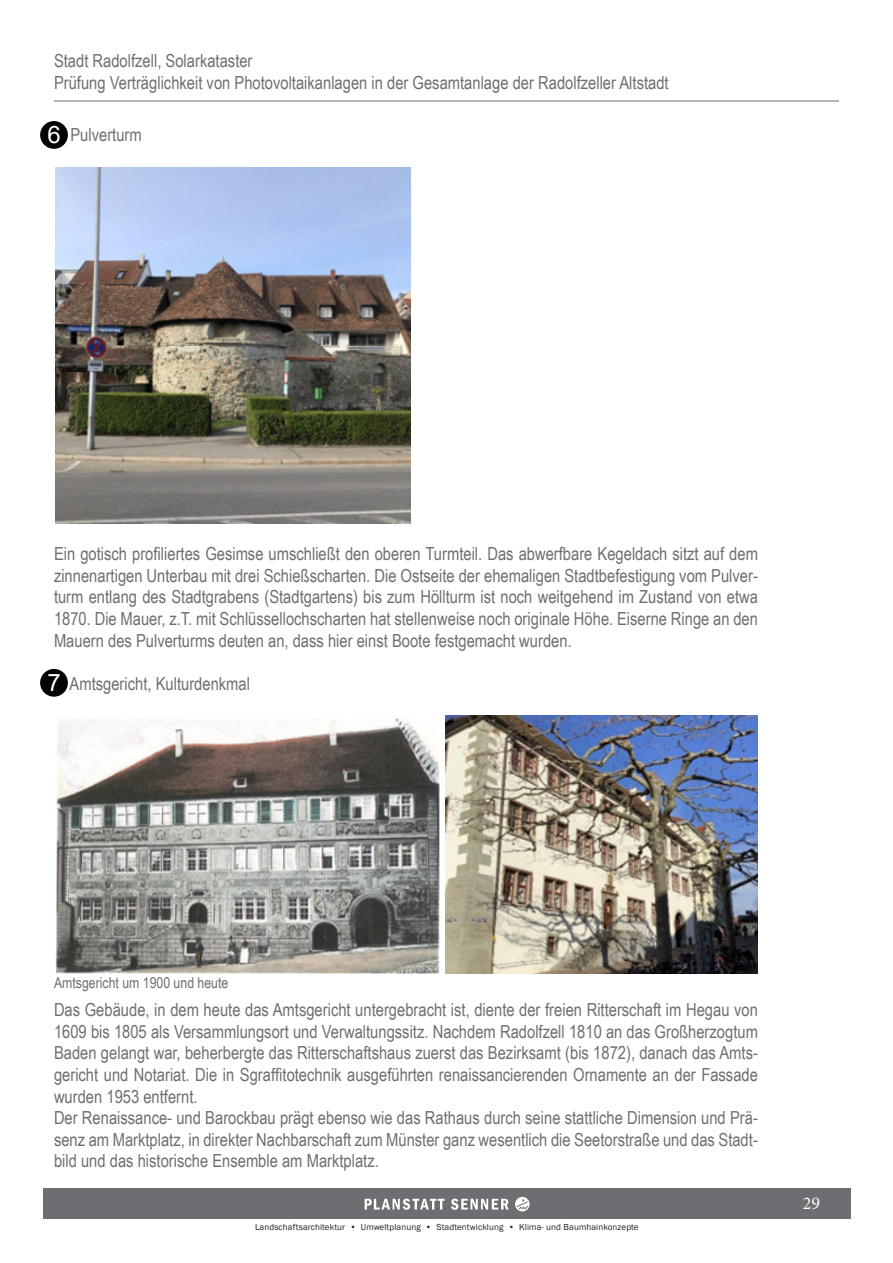
<style>
.page{position:relative;width:893px;height:1263px;background:#fff}
.page>*{position:absolute;margin:0;border:0;box-sizing:border-box;transform-origin:0 0}
.t1{font:24px "Arial";color:#fff}
.t2{font:18px/21.6px "Arial Narrow";color:#6d6e71}
.t3{font:18px "Minion Pro";color:#fff}
.t4{font:15px "Arial Narrow";color:#6d6e71}
.t5{font:9px "Franklin Gothic";letter-spacing:.01em;color:#231f20}
</style>
<div class="page">
<div style="left:43px;top:1188px;width:807px;height:31px;background:#6d6e71"></div>
<svg style="left:515px;top:1197px;width:15px;height:14px"></svg>
<svg style="left:365px;top:1198px;width:80px;height:12px"></svg>
<svg style="left:451px;top:1198px;width:58px;height:12px"></svg>
<hr style="left:54px;top:101px;width:785px;height:1px;background:#6d6e71">
<img style="left:55px;top:167px;width:356px;height:356px">
<img style="left:55px;top:718px;width:385px;height:255px">
<img style="left:445px;top:715px;width:313px;height:258px">
<div style="left:40px;top:121px;width:28px;height:28px;background:#000;border-radius:50%"></div>
<div style="left:40px;top:669px;width:28px;height:28px;background:#000;border-radius:50%"></div>
<p class="t2" style="left:54px;top:52px;width:616px">Stadt Radolfzell, Solarkataster<br>Prüfung Verträglichkeit von Photovoltaikanlagen in der Gesamtanlage der Radolfzeller Altstadt</p>
<p class="t2" style="left:54px;top:123px;width:89px">6. Pulverturm</p>
<h1 class="t1" style="left:47px;top:121px;width:15px">6</h1>
<p class="t2" style="left:54px;top:542px;width:705px;text-align:justify">Ein gotisch pro昀椀liertes Gesimse umschließt den oberen Turmteil. Das abwerfbare Kegeldach sitzt auf dem zinnenartigen Unterbau mit drei Schießscharten. Die Ostseite der ehemaligen Stadtbefestigung vom Pulver&shy;turm entlang des Stadtgrabens (Stadtgartens) bis zum Höllturm ist noch weitgehend im Zustand von etwa 1870. Die Mauer, z.T. mit Schlüssellochscharten hat stellenweise noch originale Höhe. Eiserne Ringe an den Mauern des Pulverturms deuten an, dass hier einst Boote festgemacht wurden.</p>
<p class="t2" style="left:54px;top:672px;width:198px">7. Amtsgericht, Kulturdenkmal</p>
<h1 class="t1" style="left:47px;top:669px;width:15px">7</h1>
<p class="t4" style="left:54px;top:972px;width:176px">Amtsgericht um 1900 und heute</p>
<p class="t2" style="left:54px;top:998px;width:705px">Das Gebäude, in dem heute das Amtsgericht untergebracht ist, diente der freien Ritterschaft im Hegau von 1609 bis 1805 als Versammlungsort und Verwaltungssitz. Nachdem Radolfzell 1810 an das Großherzogtum Baden gelangt war, beherbergte das Ritterschaftshaus zuerst das Bezirksamt (bis 1872), danach das Amts&shy;gericht und Notariat. Die in Sgraf昀椀totechnik ausgeführten renaissancierenden Ornamente an der Fassade wurden 1953 entfernt.<br>Der Renaissance- und Barockbau prägt ebenso wie das Rathaus durch seine stattliche Dimension und Prä&shy;senz am Marktplatz, in direkter Nachbarschaft zum Münster ganz wesentlich die Seetorstraße und das Stadt&shy;bild und das historische Ensemble am Marktplatz.</p>
<p class="t5" style="left:255px;top:1224px;width:385px">Landschaftsarchitektur • Umweltplanung • Stadtentwicklung • Klima- und Baumhainkonzepte</p>
<p class="t3" style="left:803px;top:1192px;width:19px">29</p>
</div>
